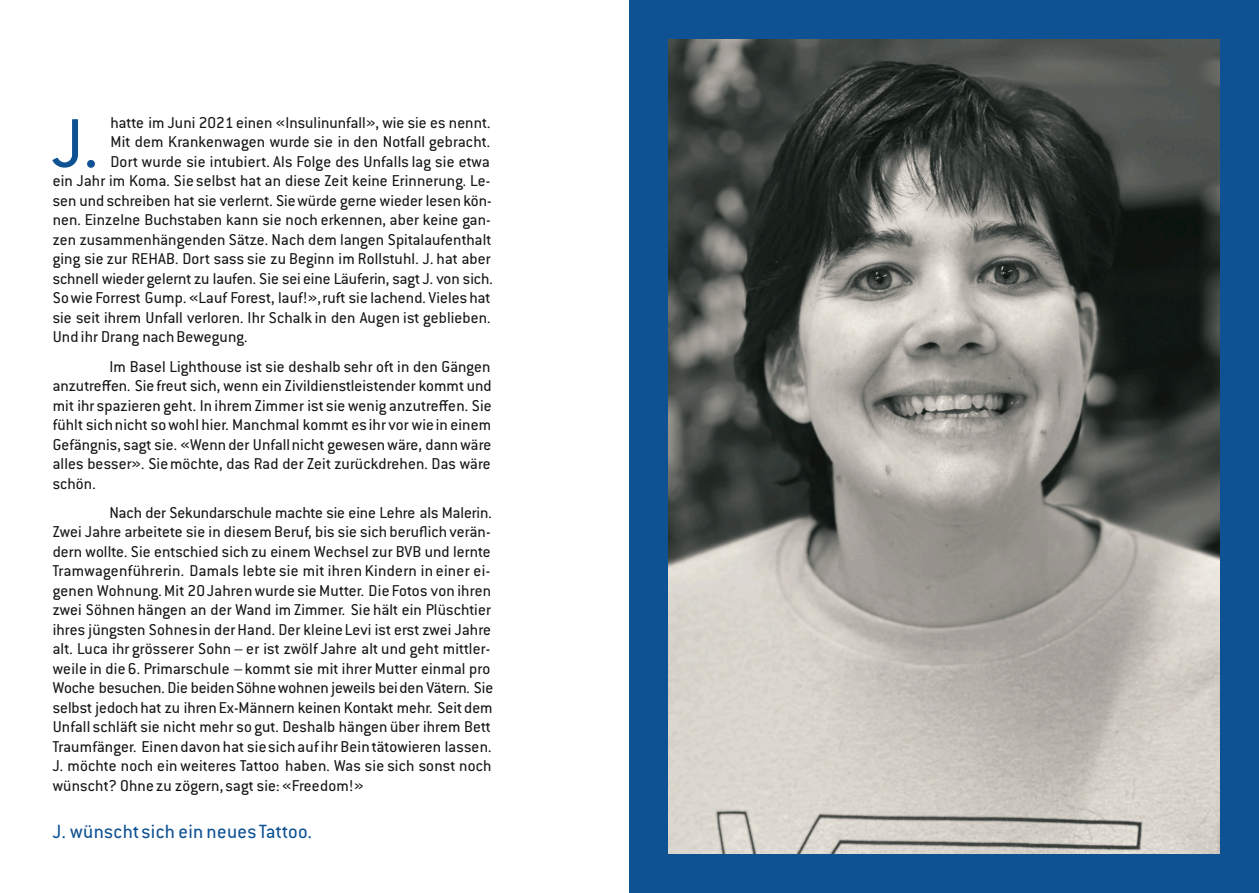
<style>
.page{position:relative;width:1259px;height:893px;background:#fff}
.page>*{position:absolute;margin:0;border:0;box-sizing:border-box;transform-origin:0 0}
.t1{font:75.75px "Conduit ITC";color:#0e5293}
.t2{font:21px "Conduit ITC";letter-spacing:.02em;color:#0e5293}
.t3{font:17.25px "Conduit ITC";letter-spacing:.01em;color:#181715}
</style>
<div class="page">
<img style="left:668px;top:38px;width:552px;height:817px">
<div style="left:629px;top:0;width:630px;height:38px;background:#0e5293"></div>
<div style="left:629px;top:855px;width:630px;height:38px;background:#0e5293"></div>
<div style="left:1220px;top:0;width:39px;height:893px;background:#0e5293"></div>
<div style="left:629px;top:0;width:39px;height:893px;background:#0e5293"></div>
<p class="t1" style="left:52px;top:119px;width:47px">J.</p>
<p class="t3" style="left:110px;top:117px;width:381px">hatte im Juni 2021 einen «Insulinunfall», wie sie es nennt.</p>
<p class="t3" style="left:110px;top:136px;width:381px">Mit dem Krankenwagen wurde sie in den Notfall gebracht.</p>
<p class="t3" style="left:110px;top:156px;width:381px">Dort wurde sie intubiert. Als Folge des Unfalls lag sie etwa</p>
<p class="t3" style="left:53px;top:175px;width:439px">ein Jahr im Koma. Sie selbst hat an diese Zeit keine Erinnerung. Le-</p>
<p class="t3" style="left:53px;top:195px;width:440px">sen und schreiben hat sie verlernt. Sie würde gerne wieder lesen kön-</p>
<p class="t3" style="left:53px;top:214px;width:439px">nen. Einzelne Buchstaben kann sie noch erkennen, aber keine gan-</p>
<p class="t3" style="left:53px;top:234px;width:440px">zen zusammenhängenden Sätze. Nach dem langen Spitalaufenthalt</p>
<p class="t3" style="left:53px;top:253px;width:439px">ging sie zur REHAB. Dort sass sie zu Beginn im Rollstuhl. J. hat aber</p>
<p class="t3" style="left:53px;top:273px;width:441px">schnell wieder gelernt zu laufen. Sie sei eine Läuferin, sagt J. von sich.</p>
<p class="t3" style="left:53px;top:292px;width:439px">So wie Forrest Gump. «Lauf Forest, lauf!», ruft sie lachend. Vieles hat</p>
<p class="t3" style="left:53px;top:312px;width:439px">sie seit ihrem Unfall verloren. Ihr Schalk in den Augen ist geblieben.</p>
<p class="t3" style="left:53px;top:331px;width:196px">Und ihr Drang nach Bewegung.</p>
<p class="t3" style="left:109px;top:361px;width:382px">Im Basel Lighthouse ist sie deshalb sehr oft in den Gängen</p>
<p class="t3" style="left:53px;top:380px;width:440px">anzutreffen. Sie freut sich, wenn ein Zivildienstleistender kommt und</p>
<p class="t3" style="left:53px;top:400px;width:440px">mit ihr spazieren geht. In ihrem Zimmer ist sie wenig anzutreffen. Sie</p>
<p class="t3" style="left:53px;top:419px;width:440px">fühlt sich nicht so wohl hier. Manchmal kommt es ihr vor wie in einem</p>
<p class="t3" style="left:53px;top:439px;width:440px">Gefängnis, sagt sie. «Wenn der Unfall nicht gewesen wäre, dann wäre</p>
<p class="t3" style="left:53px;top:458px;width:439px">alles besser». Sie möchte, das Rad der Zeit zurückdrehen. Das wäre</p>
<p class="t3" style="left:53px;top:478px;width:44px">schön.</p>
<p class="t3" style="left:109px;top:507px;width:384px">Nach der Sekundarschule machte sie eine Lehre als Malerin.</p>
<p class="t3" style="left:53px;top:526px;width:439px">Zwei Jahre arbeitete sie in diesem Beruf, bis sie sich beruflich verän-</p>
<p class="t3" style="left:53px;top:546px;width:439px">dern wollte. Sie entschied sich zu einem Wechsel zur BVB und lernte</p>
<p class="t3" style="left:53px;top:565px;width:439px">Tramwagenführerin. Damals lebte sie mit ihren Kindern in einer ei-</p>
<p class="t3" style="left:53px;top:585px;width:440px">genen Wohnung. Mit 20 Jahren wurde sie Mutter. Die Fotos von ihren</p>
<p class="t3" style="left:53px;top:604px;width:439px">zwei Söhnen hängen an der Wand im Zimmer. Sie hält ein Plüschtier</p>
<p class="t3" style="left:53px;top:624px;width:440px">ihres jüngsten Sohnes in der Hand. Der kleine Levi ist erst zwei Jahre</p>
<p class="t3" style="left:53px;top:643px;width:439px">alt. Luca ihr grösserer Sohn – er ist zwölf Jahre alt und geht mittler-</p>
<p class="t3" style="left:53px;top:663px;width:439px">weile in die 6. Primarschule – kommt sie mit ihrer Mutter einmal pro</p>
<p class="t3" style="left:53px;top:682px;width:442px">Woche besuchen. Die beiden Söhne wohnen jeweils bei den Vätern. Sie</p>
<p class="t3" style="left:53px;top:702px;width:441px">selbst jedoch hat zu ihren Ex-Männern keinen Kontakt mehr. Seit dem</p>
<p class="t3" style="left:53px;top:721px;width:439px">Unfall schläft sie nicht mehr so gut. Deshalb hängen über ihrem Bett</p>
<p class="t3" style="left:53px;top:741px;width:440px">Traumfänger. Einen davon hat sie sich auf ihr Bein tätowieren lassen.</p>
<p class="t3" style="left:53px;top:760px;width:440px">J. möchte noch ein weiteres Tattoo haben. Was sie sich sonst noch</p>
<p class="t3" style="left:53px;top:780px;width:312px">wünscht? Ohne zu zögern, sagt sie: «Freedom!»</p>
<p class="t2" style="left:53px;top:824px;width:261px">J. wünscht sich ein neues Tattoo.</p>
</div>
